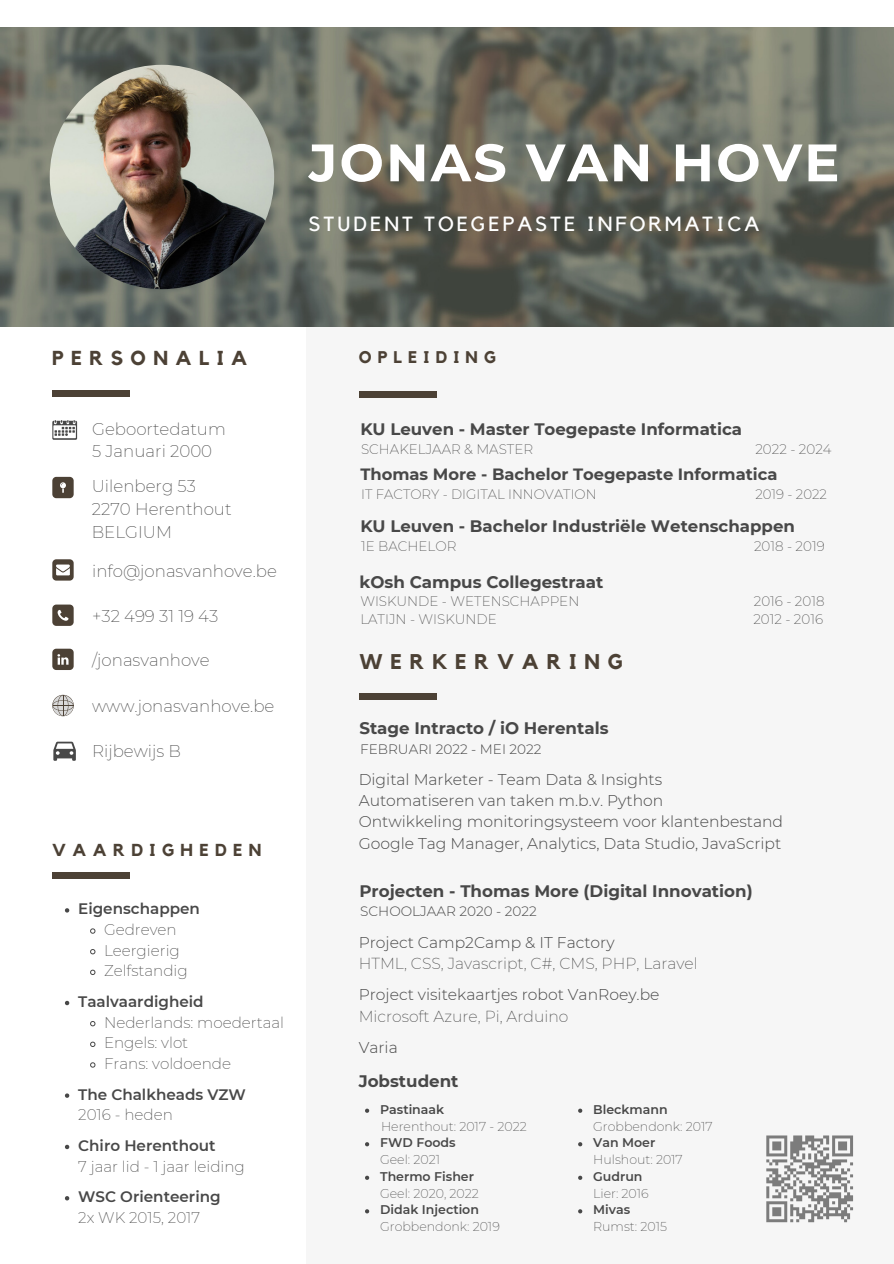
<style>
.page{position:relative;width:894px;height:1264px;background:#fff}
.page>*{position:absolute;margin:0;border:0;box-sizing:border-box;transform-origin:0 0}
.t1{font:700 52.5px "Montserrat";letter-spacing:.04em;color:#fff}
.t2{font:700 21.15px "Kollektif";letter-spacing:.37em;color:#4c4135}
.t3{font:20.4px "Kollektif";letter-spacing:.145em;color:#fff}
.t4{font:700 20.1px "Kollektif";letter-spacing:.37em;color:#4c4135}
.t5{font:700 17.25px "Kollektif";letter-spacing:.37em;color:#4c4135}
.t6{font:700 16.8px "Kollektif";letter-spacing:.37em;color:#4c4135}
.t7{font:700 16.65px "Montserrat";color:#484848}
.t8{font:200 16.65px "Montserrat";color:#484848}
.t9{font:700 16.35px "Montserrat";color:#484848}
.t10{font:300 15.6px "Montserrat";color:#484848}
.t11{font:200 15.6px "Montserrat";color:#484848}
.t12{font:200 15.15px "Montserrat";color:#484848}
.t13{font:600 15.15px "Montserrat";color:#484848}
.t14{font:300 13.65px "Montserrat";color:#484848}
.t15{font:200 13.5px "Montserrat";color:#484848}
.t16{font:200 13.35px "Montserrat";color:#484848}
.t17{font:200 12.6px "Montserrat";color:#484848}
.t18{font:600 12.6px "Montserrat";color:#484848}
</style>
<div class="page">
<div style="left:306px;top:322px;width:587px;height:941px;background:#f6f6f6"></div>
<img style="left:0;top:28px;width:893px;height:298px">
<img style="left:50px;top:65px;width:224px;height:224px;border-radius:50%">
<div style="left:52px;top:390px;width:78px;height:6px;background:#4c4135"></div>
<div style="left:52px;top:871px;width:78px;height:7px;background:#4c4135"></div>
<div style="left:358px;top:391px;width:78px;height:7px;background:#4c4135"></div>
<div style="left:358px;top:692px;width:78px;height:7px;background:#4c4135"></div>
<svg style="left:766px;top:1135px;width:86px;height:87px"></svg>
<svg style="left:65px;top:908px;width:4px;height:4px"></svg>
<svg style="left:90px;top:928px;width:6px;height:6px"></svg>
<svg style="left:90px;top:949px;width:6px;height:5px"></svg>
<svg style="left:90px;top:969px;width:6px;height:6px"></svg>
<svg style="left:65px;top:1000px;width:4px;height:5px"></svg>
<svg style="left:90px;top:1021px;width:6px;height:5px"></svg>
<svg style="left:90px;top:1041px;width:6px;height:6px"></svg>
<svg style="left:90px;top:1062px;width:6px;height:5px"></svg>
<svg style="left:65px;top:1093px;width:4px;height:4px"></svg>
<svg style="left:65px;top:1144px;width:4px;height:5px"></svg>
<svg style="left:65px;top:1196px;width:4px;height:4px"></svg>
<svg style="left:52px;top:477px;width:22px;height:21px"></svg>
<svg style="left:52px;top:559px;width:22px;height:21px"></svg>
<svg style="left:52px;top:604px;width:22px;height:22px"></svg>
<svg style="left:52px;top:648px;width:22px;height:22px"></svg>
<svg style="left:52px;top:694px;width:22px;height:22px"></svg>
<svg style="left:52px;top:421px;width:25px;height:19px"></svg>
<div style="left:53px;top:425px;width:23px;height:13px;background:#fff"></div>
<svg style="left:54px;top:420px;width:21px;height:16px"></svg>
<svg style="left:53px;top:741px;width:23px;height:19px"></svg>
<svg style="left:365px;top:1108px;width:4px;height:4px"></svg>
<svg style="left:365px;top:1142px;width:4px;height:4px"></svg>
<svg style="left:365px;top:1175px;width:4px;height:4px"></svg>
<svg style="left:365px;top:1209px;width:4px;height:4px"></svg>
<svg style="left:578px;top:1108px;width:4px;height:4px"></svg>
<svg style="left:578px;top:1142px;width:4px;height:4px"></svg>
<svg style="left:578px;top:1175px;width:4px;height:4px"></svg>
<svg style="left:578px;top:1209px;width:4px;height:4px"></svg>
<p class="t1" style="left:309px;top:130px;width:532px">JONAS VAN HOVE</p>
<p class="t3" style="left:309px;top:214px;width:452px">STUDENT TOEGEPASTE INFORMATICA</p>
<p class="t4" style="left:52px;top:349px;width:196px">PERSONALIA</p>
<p class="t6" style="left:358px;top:349px;width:139px">OPLEIDING</p>
<p class="t8" style="left:92px;top:418px;width:135px">Geboortedatum</p>
<p class="t8" style="left:92px;top:441px;width:121px">5 Januari 2000</p>
<p class="t8" style="left:92px;top:476px;width:106px">Uilenberg 53</p>
<p class="t8" style="left:92px;top:499px;width:141px">2270 Herenthout</p>
<p class="t8" style="left:92px;top:522px;width:82px">BELGIUM</p>
<p class="t8" style="left:92px;top:561px;width:186px">info@jonasvanhove.be</p>
<p class="t8" style="left:92px;top:605px;width:128px">+32 499 31 19 43</p>
<p class="t8" style="left:92px;top:649px;width:119px">/jonasvanhove</p>
<p class="t8" style="left:92px;top:695px;width:184px">www.jonasvanhove.be</p>
<p class="t8" style="left:92px;top:740px;width:90px">Rijbewijs B</p>
<p class="t5" style="left:52px;top:842px;width:211px">VAARDIGHEDEN</p>
<p class="t13" style="left:78px;top:899px;width:123px">Eigenschappen</p>
<p class="t12" style="left:104px;top:920px;width:74px">Gedreven</p>
<p class="t12" style="left:104px;top:941px;width:77px">Leergierig</p>
<p class="t12" style="left:104px;top:961px;width:85px">Zelfstandig</p>
<p class="t13" style="left:78px;top:992px;width:127px">Taalvaardigheid</p>
<p class="t12" style="left:104px;top:1013px;width:181px">Nederlands: moedertaal</p>
<p class="t12" style="left:104px;top:1033px;width:86px">Engels: vlot</p>
<p class="t12" style="left:104px;top:1054px;width:128px">Frans: voldoende</p>
<p class="t13" style="left:78px;top:1085px;width:169px">The Chalkheads VZW</p>
<p class="t13" style="left:78px;top:1136px;width:139px">Chiro Herenthout</p>
<p class="t13" style="left:78px;top:1187px;width:144px">WSC Orienteering</p>
<p class="t12" style="left:78px;top:1105px;width:96px">2016 - heden</p>
<p class="t12" style="left:78px;top:1156px;width:168px">7 jaar lid - 1 jaar leiding</p>
<p class="t12" style="left:78px;top:1208px;width:123px">2x WK 2015, 2017</p>
<p class="t7" style="left:360px;top:418px;width:383px">KU Leuven - Master Toegepaste Informatica</p>
<p class="t15" style="left:361px;top:440px;width:173px">SCHAKELJAAR &amp; MASTER</p>
<p class="t15" style="left:755px;top:440px;width:78px">2022 - 2024</p>
<p class="t9" style="left:360px;top:464px;width:418px">Thomas More - Bachelor Toegepaste Informatica</p>
<p class="t16" style="left:361px;top:486px;width:237px">IT FACTORY - DIGITAL INNOVATION</p>
<p class="t16" style="left:755px;top:486px;width:73px">2019 - 2022</p>
<p class="t7" style="left:360px;top:515px;width:436px">KU Leuven - Bachelor Industriële Wetenschappen</p>
<p class="t15" style="left:361px;top:537px;width:97px">1E BACHELOR</p>
<p class="t15" style="left:753px;top:537px;width:72px">2018 - 2019</p>
<p class="t7" style="left:359px;top:571px;width:245px">kOsh Campus Collegestraat</p>
<p class="t15" style="left:360px;top:593px;width:220px">WISKUNDE - WETENSCHAPPEN</p>
<p class="t15" style="left:753px;top:593px;width:72px">2016 - 2018</p>
<p class="t15" style="left:360px;top:611px;width:138px">LATIJN - WISKUNDE</p>
<p class="t15" style="left:753px;top:611px;width:71px">2012 - 2016</p>
<p class="t2" style="left:359px;top:651px;width:265px">WERKERVARING</p>
<p class="t7" style="left:359px;top:718px;width:250px">Stage Intracto / iO Herentals</p>
<p class="t10" style="left:358px;top:769px;width:305px">Digital Marketer - Team Data &amp; Insights</p>
<p class="t10" style="left:358px;top:791px;width:306px">Automatiseren van taken m.b.v. Python</p>
<p class="t10" style="left:358px;top:812px;width:426px">Ontwikkeling monitoringsysteem voor klantenbestand</p>
<p class="t10" style="left:358px;top:833px;width:424px">Google Tag Manager, Analytics, Data Studio, JavaScript</p>
<p class="t14" style="left:360px;top:740px;width:183px">FEBRUARI 2022 - MEI 2022</p>
<p class="t7" style="left:359px;top:880px;width:394px">Projecten - Thomas More (Digital Innovation)</p>
<p class="t10" style="left:358px;top:932px;width:257px">Project Camp2Camp &amp; IT Factory</p>
<p class="t11" style="left:358px;top:953px;width:340px">HTML, CSS, Javascript, C#, CMS, PHP, Laravel</p>
<p class="t10" style="left:358px;top:985px;width:302px">Project visitekaartjes robot VanRoey.be</p>
<p class="t11" style="left:358px;top:1006px;width:211px">Microsoft Azure, Pi, Arduino</p>
<p class="t10" style="left:358px;top:1037px;width:41px">Varia</p>
<p class="t14" style="left:360px;top:903px;width:178px">SCHOOLJAAR 2020 - 2022</p>
<p class="t7" style="left:358px;top:1070px;width:101px">Jobstudent</p>
<p class="t18" style="left:380px;top:1101px;width:66px">Pastinaak</p>
<p class="t18" style="left:380px;top:1135px;width:77px">FWD Foods</p>
<p class="t18" style="left:380px;top:1168px;width:95px">Thermo Fisher</p>
<p class="t18" style="left:380px;top:1202px;width:100px">Didak Injection</p>
<p class="t17" style="left:381px;top:1118px;width:147px">Herenthout: 2017 - 2022</p>
<p class="t17" style="left:380px;top:1151px;width:61px">Geel: 2021</p>
<p class="t17" style="left:380px;top:1185px;width:100px">Geel: 2020, 2022</p>
<p class="t17" style="left:380px;top:1218px;width:121px">Grobbendonk: 2019</p>
<p class="t18" style="left:593px;top:1101px;width:76px">Bleckmann</p>
<p class="t18" style="left:593px;top:1135px;width:64px">Van Moer</p>
<p class="t18" style="left:593px;top:1168px;width:51px">Gudrun</p>
<p class="t18" style="left:593px;top:1202px;width:39px">Mivas</p>
<p class="t17" style="left:593px;top:1118px;width:121px">Grobbendonk: 2017</p>
<p class="t17" style="left:593px;top:1151px;width:91px">Hulshout: 2017</p>
<p class="t17" style="left:593px;top:1185px;width:57px">Lier: 2016</p>
<p class="t17" style="left:593px;top:1218px;width:75px">Rumst: 2015</p>
</div>
